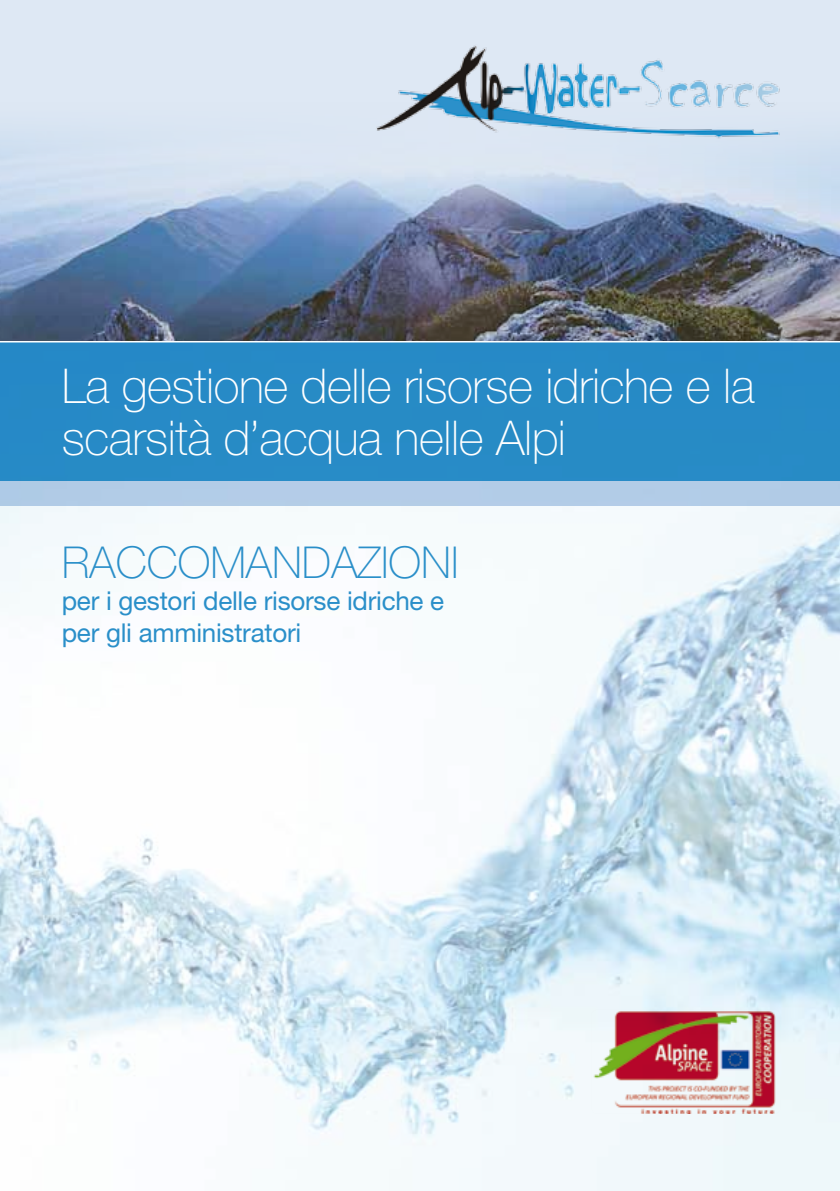
<style>
.page{position:relative;width:840px;height:1191px;background:#fff}
.page>*{position:absolute;margin:0;border:0;box-sizing:border-box;transform-origin:0 0}
.t1{font:100 48px/52px "Helvetica Neue";letter-spacing:-.01em;color:#fff}
.t2{font:100 44px "Helvetica Neue";color:#2a8fc9}
.t3{font:26px/32px "Helvetica Neue";letter-spacing:-.01em;color:#2a8fc9}
</style>
<div class="page">
<img style="left:0;top:342px;width:839px;height:849px">
<div style="left:0;top:481px;width:839px;height:24px;background:#b2cce7"></div>
<img style="left:0;top:0;width:839px;height:341px">
<div style="left:0;top:343px;width:839px;height:138px;background:#2a8fc9"></div>
<img style="left:361px;top:33px;width:437px;height:115px">
<img style="left:591px;top:1009px;width:188px;height:105px">
<p class="t1" style="left:62px;top:360px;width:694px">La gestione delle risorse idriche e la scarsità d’acqua nelle Alpi</p>
<p class="t2" style="left:62px;top:538px;width:398px">Raccomandazioni</p>
<p class="t3" style="left:62px;top:584px;width:384px">per i gestori delle risorse idriche e per gli amministratori</p>
</div>
